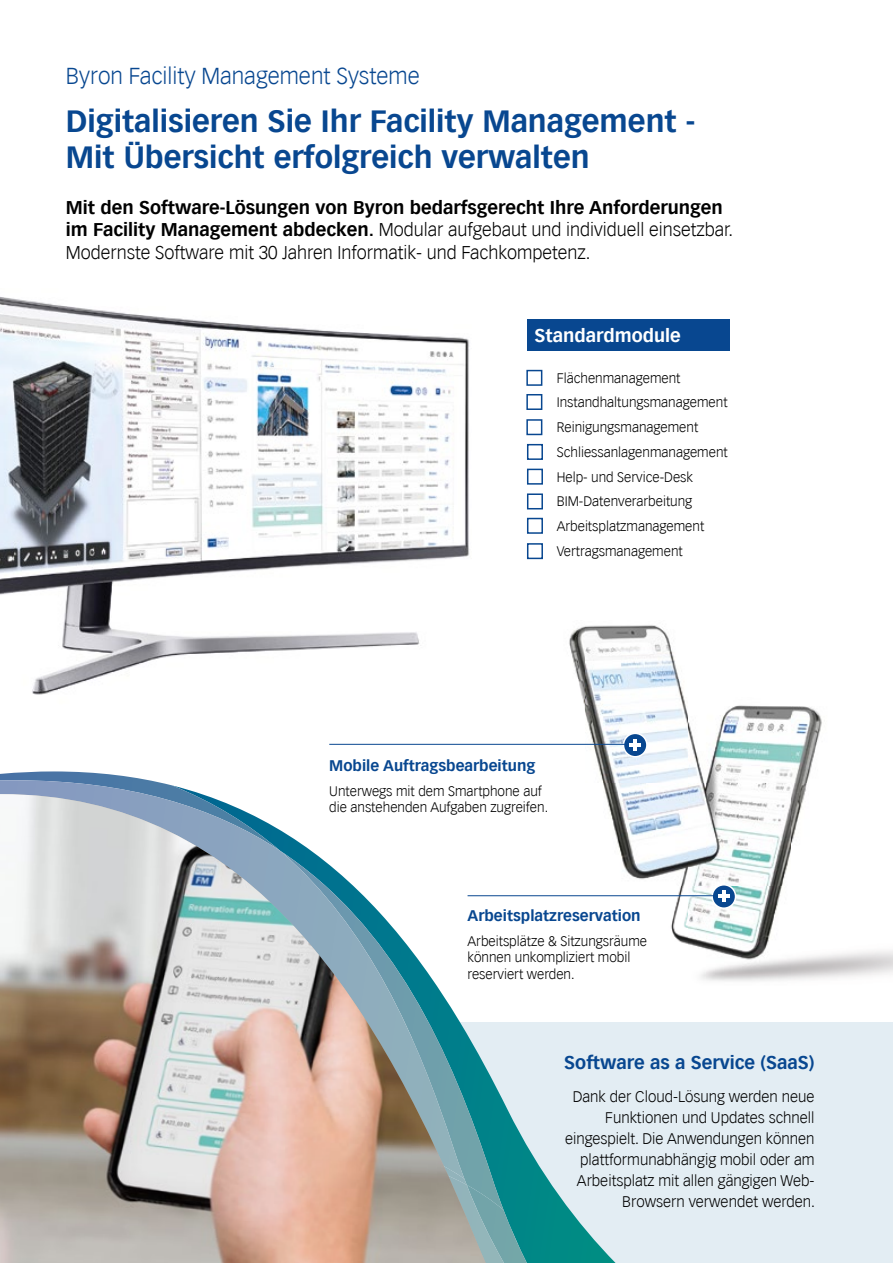
<style>
.page{position:relative;width:893px;height:1263px;background:#fff}
.page>*{position:absolute;margin:0;border:0;box-sizing:border-box;transform-origin:0 0}
.t1{font:700 30px/36px "Vectora LT";color:#084790}
.t2{font:300 22.5px "Vectora LT";color:#084790}
.t3{font:300 18px/22.5px "Vectora LT";color:#000}
.t4{font:700 18px "Vectora LT";color:#084790}
.t5{font:700 18px "Vectora LT";color:#fff}
.t6{font:300 15px/21px "Vectora LT";color:#000;text-align:right}
.t7{font:700 15px "Vectora LT";color:#084790}
.t8{font:300 13.5px/24.8px "Vectora LT";color:#000}
.s1{font-weight:700}
</style>
<div class="page">
<img style="left:569px;top:625px;width:324px;height:355px">
<img style="left:0;top:297px;width:470px;height:367px">
<div style="left:412px;top:1022px;width:481px;height:241px;background:#e3edf3"></div>
<svg style="left:0;top:664px;width:796px;height:599px"></svg>
<img style="left:0;top:794px;width:486px;height:469px">
<div style="left:527px;top:319px;width:202px;height:32px;background:#084790"></div>
<div style="left:623px;top:733px;width:24px;height:24px;background:#084790;border-radius:50%"></div>
<div style="left:623px;top:733px;width:25px;height:24px;border:2px solid #fff;border-radius:50%"></div>
<hr style="left:630px;top:743px;width:11px;height:4px;background:#fff">
<hr style="left:633px;top:739px;width:4px;height:12px;background:#fff">
<hr style="left:329px;top:744px;width:299px;height:1px;background:#084790">
<div style="left:712px;top:885px;width:23px;height:23px;background:#084790;border-radius:50%"></div>
<div style="left:711px;top:884px;width:25px;height:25px;border:2px solid #fff;border-radius:50%"></div>
<hr style="left:718px;top:894px;width:11px;height:4px;background:#fff">
<hr style="left:722px;top:891px;width:4px;height:11px;background:#fff">
<hr style="left:468px;top:895px;width:248px;height:1px;background:#084790">
<div style="left:526px;top:370px;width:16px;height:16px;border:2px solid #084790"></div>
<div style="left:526px;top:394px;width:16px;height:16px;border:2px solid #084790"></div>
<div style="left:526px;top:419px;width:16px;height:16px;border:2px solid #084790"></div>
<div style="left:527px;top:444px;width:16px;height:16px;border:2px solid #084790"></div>
<div style="left:527px;top:469px;width:16px;height:16px;border:2px solid #084790"></div>
<div style="left:527px;top:493px;width:16px;height:16px;border:2px solid #084790"></div>
<div style="left:527px;top:518px;width:16px;height:16px;border:2px solid #084790"></div>
<div style="left:527px;top:543px;width:16px;height:16px;border:2px solid #084790"></div>
<h2 class="t2" style="left:66px;top:63px;width:355px">Byron Facility Management Systeme</h2>
<h1 class="t1" style="left:66px;top:104px;width:631px">Digitalisieren Sie Ihr Facility Management -<br>Mit Übersicht erfolgreich verwalten</h1>
<h3 class="t3" style="left:66px;top:196px;width:669px"><span class="s1">Mit den Software-Lösungen von Byron bedarfsgerecht Ihre Anforderungen im Facility Management abdecken.</span> Modular aufgebaut und individuell einsetzbar.<br>Modernste Software mit 30 Jahren Informatik- und Fachkompetenz.</h3>
<h3 class="t5" style="left:534px;top:324px;width:148px">Standardmodule</h3>
<p class="t8" style="left:557px;top:366px;width:173px">Flächenmanagement<br>Instandhaltungsmanagement<br>Reinigungsmanagement<br>Schliessanlagenmanagement<br>Help- und Service-Desk<br>BIM-Datenverarbeitung<br>Arbeitsplatzmanagement<br>Vertragsmanagement</p>
<p class="t7" style="left:329px;top:756px;width:208px">Mobile Auftragsbearbeitung</p>
<p class="t8" style="left:329px;top:783px;width:220px;line-height:16.5px">Unterwegs mit dem Smartphone auf die anstehenden Aufgaben zugreifen.</p>
<p class="t7" style="left:468px;top:906px;width:175px">Arbeitsplatzreservation</p>
<p class="t8" style="left:468px;top:933px;width:181px;line-height:16.5px">Arbeitsplätze &amp; Sitzungsräume können unkompliziert mobil reserviert werden.</p>
<h3 class="t4" style="left:564px;top:1052px;width:252px">Software as a Service (SaaS)</h3>
<p class="t6" style="left:565px;top:1086px;width:252px">Dank der Cloud-Lösung werden neue Funktionen und Updates schnell eingespielt. Die Anwendungen können plattformunabhängig mobil oder am Arbeitsplatz mit allen gängigen Web-Browsern verwendet werden.</p>
</div>
